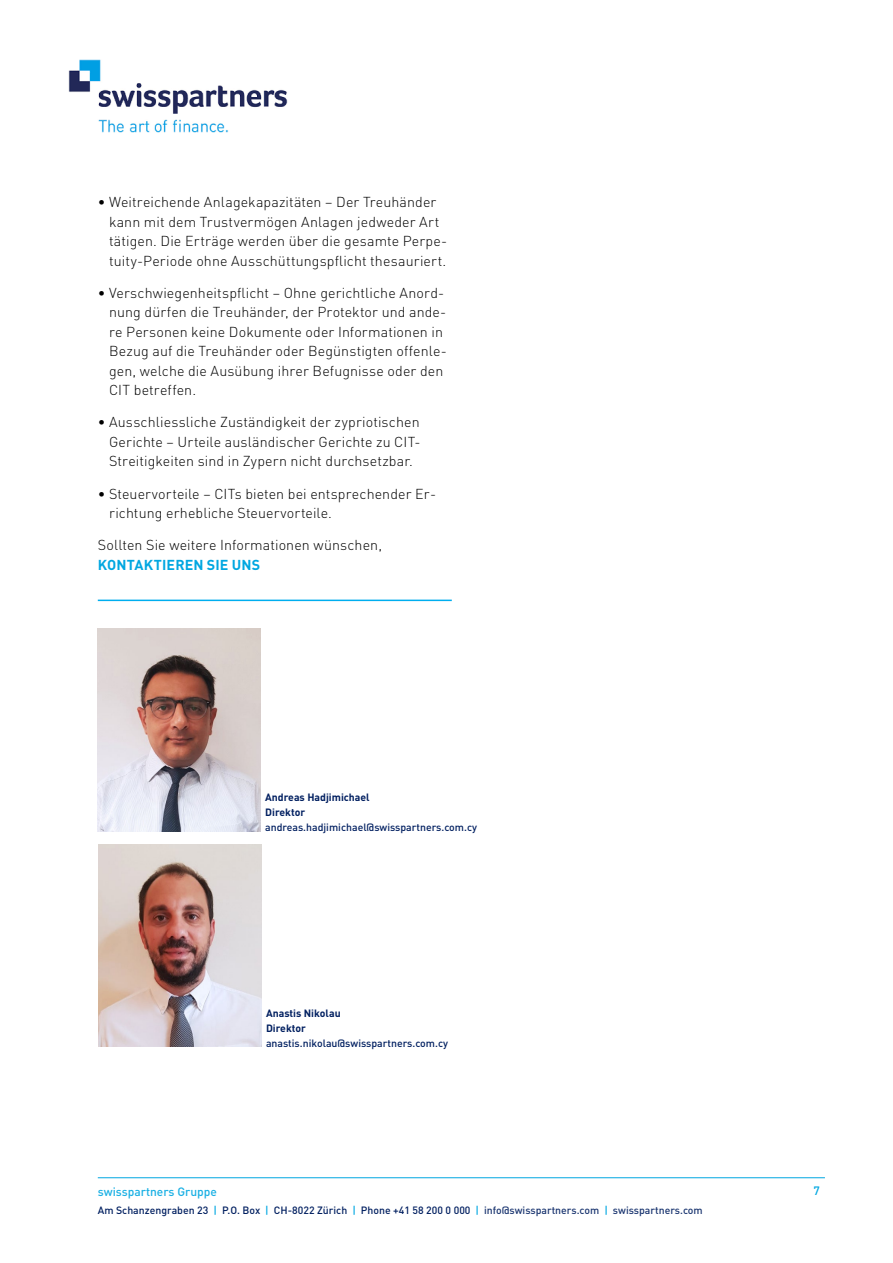
<style>
.page{position:relative;width:893px;height:1263px;background:#fff}
.page>*{position:absolute;margin:0;border:0;box-sizing:border-box;transform-origin:0 0}
.t1{font:300 14.25px/19.5px "DIN";letter-spacing:.005em;color:#000}
.t2{font:700 14.25px "DIN";letter-spacing:.01em;color:#00a7e1}
.t3{font:500 12px "DIN";color:#1ab0e4}
.t4{font:500 12px "DIN";color:#00a7e1}
.t5{font:500 10.5px "DIN";color:#001f60}
.t6{font:700 10.5px/15px "DIN";color:#001f60}
.s1{font-size:14.1px}
.s2{color:#00a7e1}
.s3{color:#1a3570}
</style>
<div class="page">
<img style="left:68px;top:60px;width:220px;height:73px">
<hr style="left:98px;top:1177px;width:727px;height:1px;background:#00a7e1">
<img style="left:99px;top:844px;width:162px;height:203px">
<img style="left:98px;top:628px;width:162px;height:203px">
<hr style="left:98px;top:600px;width:354px;height:1px;background:#00aeef">
<p class="t1" style="left:109px;top:192px;width:340px;text-indent:-11px"><span class="s1">•</span> Weitreichende Anlagekapazitäten – Der Treuhänder kann mit dem Trustvermögen Anlagen jedweder Art tätigen. Die Erträge werden über die gesamte Perpe&shy;tuity-Periode ohne Ausschüttungspflicht thesauriert.</p>
<p class="t1" style="left:109px;top:283px;width:339px;text-indent:-11px"><span class="s1">•</span> Verschwiegenheitspflicht – Ohne gerichtliche Anord&shy;nung dürfen die Treuhänder, der Protektor und ande&shy;re Personen keine Dokumente oder Informationen in Bezug auf die Treuhänder oder Begünstigten offenle&shy;gen, welche die Ausübung ihrer Befugnisse oder den CIT betreffen.</p>
<p class="t1" style="left:109px;top:412px;width:313px;text-align:justify;text-indent:-11px"><span class="s1">•</span> Ausschliessliche Zuständigkeit der zypriotischen Gerichte – Urteile ausländischer Gerichte zu CIT-Streitigkeiten sind in Zypern nicht durchsetzbar.</p>
<p class="t1" style="left:109px;top:483px;width:328px;text-indent:-11px"><span class="s1">•</span> Steuervorteile – CITs bieten bei entsprechender Er&shy;richtung erhebliche Steuervorteile.</p>
<p class="t1" style="left:98px;top:535px;width:286px">Sollten Sie weitere Informationen wünschen,</p>
<p class="t2" style="left:98px;top:555px;width:164px">KONTAKTIEREN SIE UNS</p>
<p class="t6" style="left:265px;top:789px;width:106px">Andreas Hadjimichael<br>Direktor</p>
<p class="t5" style="left:265px;top:820px;width:213px">andreas.hadjimichael@swisspartners.com.cy</p>
<p class="t6" style="left:266px;top:1005px;width:76px">Anastis Nikolau<br>Direktor</p>
<p class="t5" style="left:266px;top:1036px;width:183px">anastis.nikolau@swisspartners.com.cy</p>
<p class="t3" style="left:98px;top:1184px;width:121px">swisspartners Gruppe</p>
<p class="t5" style="left:98px;top:1203px;width:606px">Am Schanzengraben 23 <span class="s2">|</span> P.O. Box <span class="s2">|</span> CH-8022 Zürich <span class="s2">|</span> Phone +41 58 200 0 000 <span class="s2">|</span> <span class="s3">info@swisspartners.com</span> <span class="s2">|</span> <span class="s3">swisspartners.com</span></p>
<p class="t4" style="left:813px;top:1183px;width:8px">7</p>
</div>
